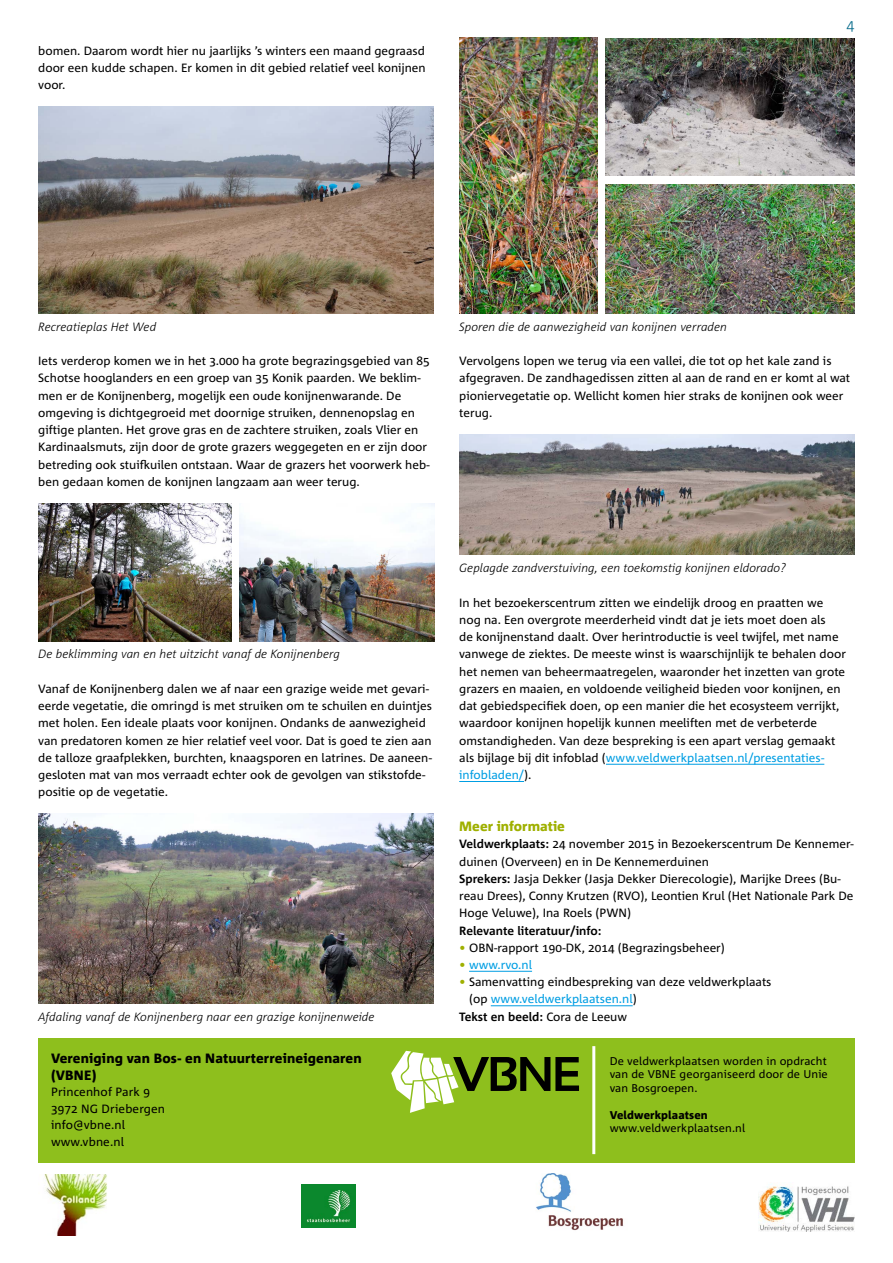
<style>
.page{position:relative;width:893px;height:1263px;background:#fff}
.page>*{position:absolute;margin:0;border:0;box-sizing:border-box;transform-origin:0 0}
.t1{font:300 15px "Corpid C1";color:#006888}
.t2{font:800 13.5px/16.5px "Corpid C1";letter-spacing:.01em;color:#000}
.t3{font:800 13.5px "Corpid C1";color:#9fb000}
.t4{font:12px/17.2px "Corpid C1";color:#000}
.t5{font:italic 300 12px "Corpid C1";color:#000}
.t6{font:700 12px "Corpid C1";color:#000}
.t7{font:12px "Corpid C1";color:#009ee3}
.t8{font:11.25px/13.5px "Corpid C1";letter-spacing:.01em;color:#000;text-align:justify}
.t9{font:800 11.25px "Corpid C1";letter-spacing:.01em;color:#000}
.s1{color:#009ee3}
.s2{font-weight:700}
.s3{color:#9fb000}
.s4{color:#000}
.s5{font-weight:400}
</style>
<div class="page">
<img style="left:44px;top:1174px;width:63px;height:61px">
<img style="left:302px;top:1184px;width:53px;height:43px">
<img style="left:758px;top:1186px;width:97px;height:45px">
<div style="left:38px;top:1038px;width:817px;height:125px;background:#8ebf1d"></div>
<svg style="left:391px;top:1051px;width:188px;height:62px"></svg>
<hr style="left:592px;top:1046px;width:3px;height:108px;background:#fff">
<img style="left:536px;top:1173px;width:88px;height:58px">
<hr style="left:606px;top:764px;width:218px;height:1px;background:#009ee3">
<hr style="left:459px;top:781px;width:65px;height:1px;background:#009ee3">
<hr style="left:469px;top:971px;width:63px;height:1px;background:#009ee3">
<hr style="left:491px;top:1005px;width:142px;height:1px;background:#009ee3">
<img style="left:39px;top:503px;width:192px;height:138px">
<img style="left:240px;top:503px;width:194px;height:138px">
<img style="left:39px;top:106px;width:395px;height:207px">
<img style="left:39px;top:814px;width:395px;height:189px">
<img style="left:459px;top:434px;width:396px;height:121px">
<img style="left:459px;top:37px;width:138px;height:276px">
<img style="left:606px;top:38px;width:249px;height:138px">
<img style="left:606px;top:184px;width:249px;height:129px">
<p class="t4" style="left:38px;top:41px;width:389px;text-align:justify">bomen. Daarom wordt hier nu jaarlijks ’s winters een maand gegraasd door een kudde schapen. Er komen in dit gebied relatief veel konijnen voor.</p>
<p class="t1" style="left:846px;top:15px;width:10px">4</p>
<p class="t5" style="left:38px;top:319px;width:120px">Recreatieplas Het Wed</p>
<p class="t4" style="left:38px;top:352px;width:393px">Iets verderop komen we in het 3.000 ha grote begrazingsgebied van 85<br>Schotse hooglanders en een groep van 35 Konik paarden. We beklim&shy;men er de Konijnenberg, mogelijk een oude konijnenwarande. De omgeving is dichtgegroeid met doornige struiken, dennenopslag en giftige planten. Het grove gras en de zachtere struiken, zoals Vlier en Kardinaalsmuts, zijn door de grote grazers weggegeten en er zijn door betreding ook stuifkuilen ontstaan. Waar de grazers het voorwerk heb&shy;ben gedaan komen de konijnen langzaam aan weer terug.</p>
<p class="t5" style="left:459px;top:319px;width:269px">Sporen die de aanwezigheid van konijnen verraden</p>
<p class="t4" style="left:459px;top:352px;width:392px">Vervolgens lopen we terug via een vallei, die tot op het kale zand is afgegraven. De zandhagedissen zitten al aan de rand en er komt al wat pioniervegetatie op. Wellicht komen hier straks de konijnen ook weer terug.</p>
<p class="t5" style="left:38px;top:647px;width:303px">De beklimming van en het uitzicht vanaf de Konijnenberg</p>
<p class="t4" style="left:38px;top:680px;width:395px">Vanaf de Konijnenberg dalen we af naar een grazige weide met gevari&shy;eerde vegetatie, die omringd is met struiken om te schuilen en duintjes met holen. Een ideale plaats voor konijnen. Ondanks de aanwezigheid van predatoren komen ze hier relatief veel voor. Dat is goed te zien aan de talloze graafplekken, burchten, knaagsporen en latrines. De aaneen&shy;gesloten mat van mos verraadt echter ook de gevolgen van stikstofde&shy;positie op de vegetatie.</p>
<p class="t5" style="left:38px;top:1009px;width:338px">Afdaling vanaf de Konijnenberg naar een grazige konijnenweide</p>
<p class="t2" style="left:51px;top:1050px;width:312px">Vereniging van Bos- en Natuurterreineigenaren (VBNE)</p>
<p class="t4" style="left:51px;top:1084px;width:116px;line-height:16.5px">Princenhof Park 9<br>3972 NG Driebergen info@vbne.nl www.vbne.nl</p>
<p class="t5" style="left:459px;top:560px;width:328px">Geplagde zandverstuiving, een toekomstig konijnen eldorado?</p>
<p class="t4" style="left:459px;top:593px;width:388px">In het bezoekerscentrum zitten we eindelijk droog en praatten we nog na. Een overgrote meerderheid vindt dat je iets moet doen als<br>de konijnenstand daalt. Over herintroductie is veel twijfel, met name vanwege de ziektes. De meeste winst is waarschijnlijk te behalen door het nemen van beheermaatregelen, waaronder het inzetten van grote grazers en maaien, en voldoende veiligheid bieden voor konijnen, en dat gebiedspecifiek doen, op een manier die het ecosysteem verrijkt, waardoor konijnen hopelijk kunnen meeliften met de verbeterde omstandigheden. Van deze bespreking is een apart verslag gemaakt als bijlage bij dit infoblad (<span class="s1">www.veldwerkplaatsen.nl/presentaties&shy;infobladen/</span>).</p>
<p class="t3" style="left:459px;top:818px;width:107px">Meer informatie</p>
<p class="t4" style="left:459px;top:835px;width:396px"><span class="s2">Veldwerkplaats:</span> 24 november 2015 in Bezoekerscentrum De Kennemer&shy;duinen (Overveen) en in De Kennemerduinen<br><span class="s2">Sprekers:</span> Jasja Dekker (Jasja Dekker Dierecologie), Marijke Drees (Bu&shy;reau Drees), Conny Krutzen (RVO), Leontien Krul (Het Nationale Park De Hoge Veluwe), Ina Roels (PWN)</p>
<p class="t6" style="left:459px;top:923px;width:144px">Relevante literatuur/info:</p>
<p class="t4" style="left:459px;top:938px;width:267px"><span class="s3">•</span> OBN-rapport 190-DK, 2014 (Begrazingsbeheer)</p>
<p class="t7" style="left:459px;top:957px;width:74px"><span class="s3">•</span> www.rvo.nl</p>
<p class="t4" style="left:459px;top:973px;width:314px"><span class="s3">•</span> Samenvatting eindbespreking van deze veldwerkplaats</p>
<p class="t7" style="left:469px;top:992px;width:169px"><span class="s4">(op</span> www.veldwerkplaatsen.nl<span class="s4">)</span></p>
<p class="t6" style="left:459px;top:1009px;width:169px">Tekst en beeld: <span class="s5">Cora de Leeuw</span></p>
<p class="t8" style="left:610px;top:1054px;width:220px">De veldwerkplaatsen worden in opdracht van de VBNE georganiseerd door de Unie van Bosgroepen.</p>
<p class="t9" style="left:610px;top:1108px;width:100px">Veldwerkplaatsen</p>
<p class="t8" style="left:610px;top:1121px;width:137px">www.veldwerkplaatsen.nl</p>
</div>
